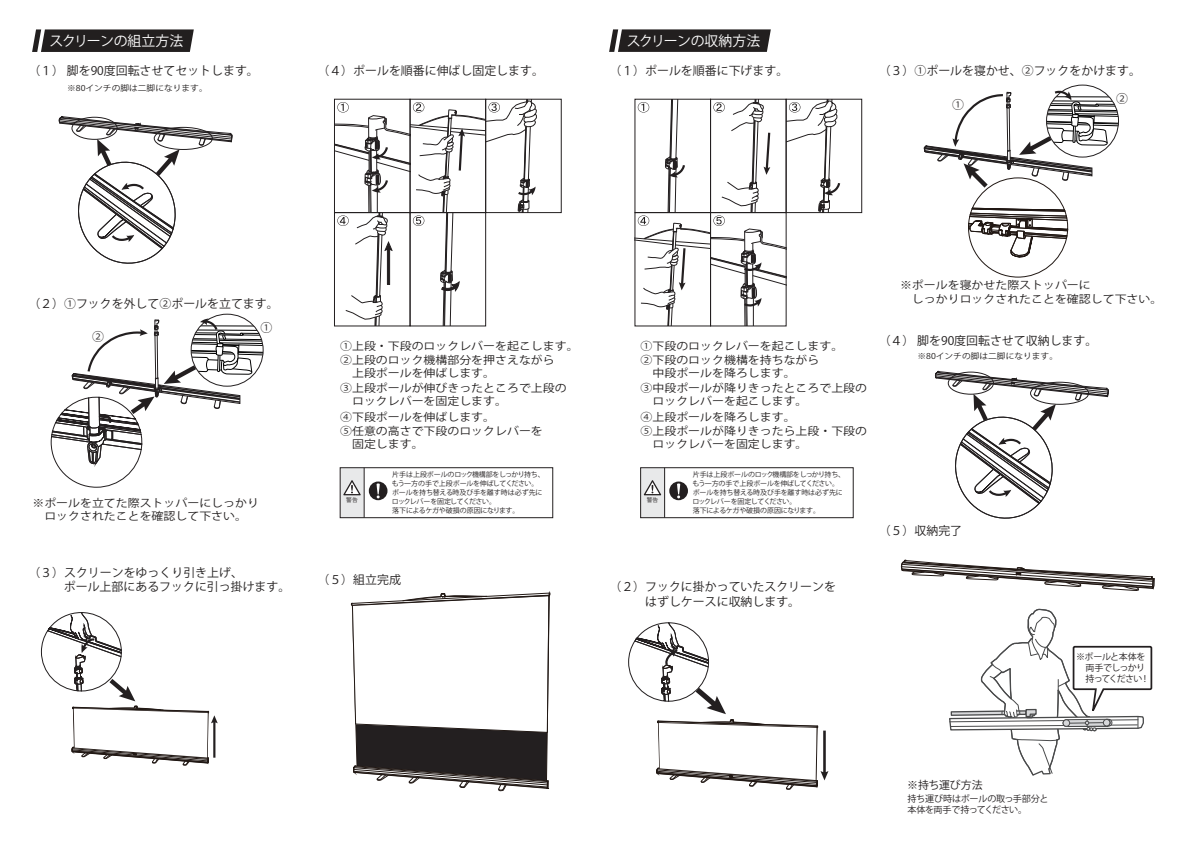
<style>
.page{position:relative;width:1191px;height:842px;background:#fff}
.page>*{position:absolute;margin:0;border:0;box-sizing:border-box;transform-origin:0 0}
.t1{font:13.9px "Shin Go Pro Regular 90 ms RKSJ H";letter-spacing:-.02em;color:#fff}
.t2{font:11.9px/14.3px "Shin Go Pro Regular 90 ms RKSJ H";color:#221f1f}
.t3{font:10.9px/13.1px "Shin Go Pro Regular 90 ms RKSJ H";color:#221f1f;scale:1.09 1}
.t4{font:10.9px "Shin Go Pro Regular 90 ms RKSJ H";color:#231f20}
.t5{font:9.1px/10.9px "Shin Go Pro Regular 90 ms RKSJ H";letter-spacing:-.035em;color:#231f20}
.t6{font:9px "Shin Go Pro Regular 90 ms RKSJ H";letter-spacing:-.04em;color:#231f20}
.t7{font:9px "Shin Go Pro Regular 90 ms RKSJ H";letter-spacing:-.065em;color:#231f20}
.t8{font:9px "Shin Go Pro Regular 90 ms RKSJ H";letter-spacing:-.115em;color:#231f20}
.t9{font:8px "Shin Go Pro Regular 90 ms RKSJ H";color:#221f1f;scale:1.09 1}
.t10{font:7px/9px "Shin Go Pro Regular 90 ms RKSJ H";letter-spacing:-.035em;color:#231f20}
.t11{font:5.8px "Shin Go Pro Regular 90 ms RKSJ H";color:#231f20}
</style>
<div class="page">
<svg style="left:32px;top:29px;width:162px;height:23px;background:#312e2e"></svg>
<svg style="left:59px;top:116px;width:173px;height:148px"></svg>
<svg style="left:41px;top:612px;width:177px;height:153px"></svg>
<svg style="left:609px;top:29px;width:162px;height:23px;background:#312e2e"></svg>
<svg style="left:949px;top:609px;width:204px;height:167px"></svg>
<svg style="left:351px;top:592px;width:200px;height:200px"></svg>
<div style="left:72px;top:117px;width:45px;height:23px;border:1px solid #231f20;border-radius:50%"></div>
<svg style="left:51px;top:319px;width:212px;height:169px"></svg>
<div style="left:340px;top:468px;width:24px;height:50px;background:#e8e9ea"></div>
<svg style="left:343px;top:480px;width:18px;height:15px"></svg>
<div style="left:340px;top:467px;width:213px;height:51px;border:1px solid #231f20"></div>
<hr style="left:364px;top:468px;width:1px;height:50px;background:#231f20">
<div style="left:369px;top:482px;width:19px;height:18px;background:#231f20;border-radius:50%"></div>
<svg style="left:377px;top:484px;width:3px;height:14px"></svg>
<svg style="left:628px;top:622px;width:200px;height:168px"></svg>
<svg style="left:924px;top:91px;width:195px;height:186px"></svg>
<svg style="left:935px;top:370px;width:174px;height:149px"></svg>
<div style="left:948px;top:372px;width:46px;height:22px;border:1px solid #231f20;border-radius:50%"></div>
<svg style="left:901px;top:560px;width:254px;height:31px"></svg>
<div style="left:786px;top:99px;width:76px;height:114px;border:1px solid #231f20"></div>
<svg style="left:334px;top:99px;width:203px;height:227px"></svg>
<div style="left:641px;top:468px;width:24px;height:50px;background:#e8e9ea"></div>
<svg style="left:644px;top:480px;width:17px;height:15px"></svg>
<div style="left:640px;top:467px;width:214px;height:51px;border:1px solid #231f20"></div>
<hr style="left:664px;top:468px;width:1px;height:50px;background:#231f20">
<div style="left:669px;top:482px;width:19px;height:18px;background:#231f20;border-radius:50%"></div>
<svg style="left:677px;top:484px;width:3px;height:14px"></svg>
<svg style="left:635px;top:99px;width:205px;height:227px"></svg>
<p class="t1" style="left:50px;top:33px;width:135px">スクリーンの組立方法</p>
<p class="t2" style="left:28px;top:64px;width:232px">（１） 脚を90度回転させてセットします。</p>
<p class="t9" style="left:67px;top:83px;width:130px">※80インチの脚は二脚になります。</p>
<p class="t2" style="left:317px;top:64px;width:228px">（４）ポールを順番に伸ばし固定します。</p>
<p class="t1" style="left:627px;top:33px;width:135px">スクリーンの収納方法</p>
<p class="t2" style="left:609px;top:64px;width:180px">（１）ポールを順番に下げます。</p>
<p class="t2" style="left:879px;top:64px;width:264px">（３）①ポールを寝かせ、②フックをかけます。</p>
<p class="t2" style="left:952px;top:98px;width:13px">①</p>
<p class="t2" style="left:1116px;top:92px;width:13px">②</p>
<p class="t2" style="left:28px;top:297px;width:252px">（２）①フックを外して②ポールを立てます。</p>
<p class="t2" style="left:92px;top:329px;width:13px">②</p>
<p class="t2" style="left:261px;top:321px;width:13px">①</p>
<p class="t3" style="left:32px;top:497px;width:209px">※ポールを立てた際ストッパーにしっかり　ロックされたことを確認して下さい。</p>
<p class="t2" style="left:64px;top:566px;width:228px;text-indent:-36px">（３）スクリーンをゆっくり引き上げ、<br>ポール上部にあるフックに引っ掛けます。</p>
<p class="t3" style="left:340px;top:339px;width:220px;line-height:14.2px">①上段・下段のロックレバーを起こします。<br>②上段のロック機構部分を押さえながら</p>
<p class="t3" style="left:340px;top:366px;width:209px;line-height:15.2px">　上段ポールを伸ばします。<br>③上段ポールが伸びきったところで上段の</p>
<p class="t3" style="left:340px;top:395px;width:155px">　ロックレバーを固定します。</p>
<p class="t3" style="left:340px;top:410px;width:187px;line-height:14.2px">④下段ポールを伸ばします。<br>⑤任意の高さで下段のロックレバーを</p>
<p class="t3" style="left:340px;top:438px;width:78px">　固定します。</p>
<p class="t11" style="left:346px;top:496px;width:13px">警告</p>
<p class="t10" style="left:392px;top:470px;width:154px">片手は上段ポールのロック機構部をしっかり持ち、もう一方の手で上段ポールを伸ばしてください。ポールを持ち替える時及び手を離す時は必ず先にロックレバーを固定してください。<br>落下によるケガや破損の原因になります。</p>
<p class="t2" style="left:317px;top:573px;width:85px">（５）組立完成</p>
<p class="t3" style="left:641px;top:339px;width:187px;line-height:14.2px">①下段のロックレバーを起こします。<br>②下段のロック機構を持ちながら</p>
<p class="t3" style="left:641px;top:366px;width:209px;line-height:15.2px">　中段ポールを降ろします。<br>③中段ポールが降りきったところで上段の</p>
<p class="t3" style="left:641px;top:394px;width:155px;line-height:15.2px">　ロックレバーを起こします。<br>④上段ポールを降ろします。</p>
<p class="t3" style="left:641px;top:424px;width:209px">⑤上段ポールが降りきったら上段・下段の　ロックレバーを固定します。</p>
<p class="t11" style="left:647px;top:496px;width:13px">警告</p>
<p class="t10" style="left:692px;top:470px;width:154px">片手は上段ポールのロック機構部をしっかり持ち、もう一方の手で上段ポールを伸ばしてください。ポールを持ち替える時及び手を離す時は必ず先にロックレバーを固定してください。<br>落下によるケガや破損の原因になります。</p>
<p class="t2" style="left:609px;top:580px;width:228px">（２）フックに掛かっていたスクリーンを　　　はずしケースに収納します。</p>
<p class="t3" style="left:900px;top:279px;width:242px">※ポールを寝かせた際ストッパーに<br>　しっかりロックされたことを確認して下さい。</p>
<p class="t2" style="left:879px;top:333px;width:220px">（４） 脚を90度回転させて収納します。</p>
<p class="t9" style="left:917px;top:351px;width:130px">※80インチの脚は二脚になります。</p>
<p class="t2" style="left:879px;top:523px;width:85px">（５）収納完了</p>
<p class="t6" style="left:1076px;top:651px;width:71px">※ポールと本体を</p>
<p class="t7" style="left:1076px;top:662px;width:70px">　両手でしっかり</p>
<p class="t8" style="left:1085px;top:673px;width:66px">持ってください！</p>
<p class="t4" style="left:907px;top:779px;width:77px">※持ち運び方法</p>
<p class="t5" style="left:907px;top:794px;width:143px">持ち運び時はポールの取っ手部分と本体を両手で持ってください。</p>
</div>
